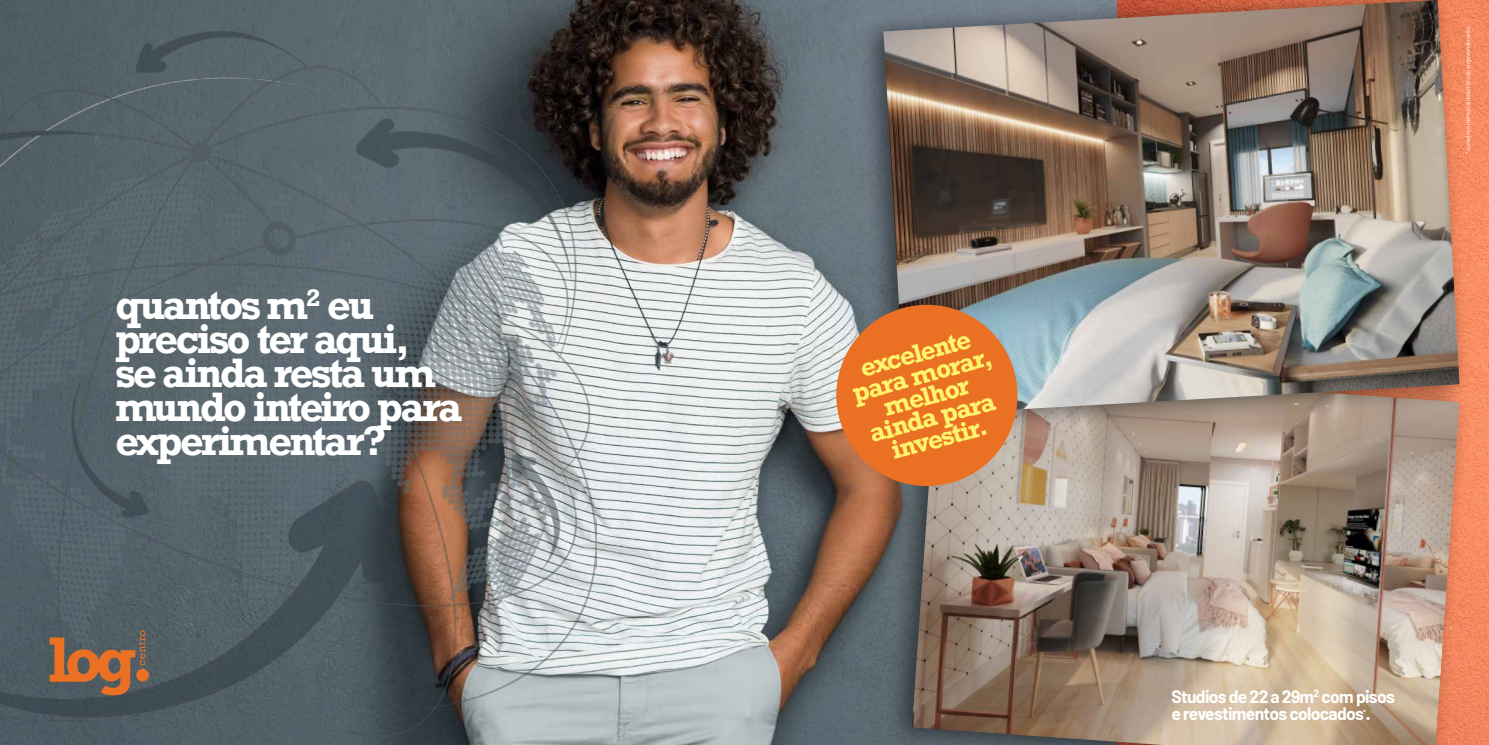
<style>
.page{position:relative;width:1489px;height:745px;background:#fff}
.page>*{position:absolute;margin:0;border:0;box-sizing:border-box;transform-origin:0 0}
.t1{font:700 38.59px/34.1px "Rockwell";letter-spacing:-.06em;color:#fff}
.t2{font:700 24.5px/21.9px "Rockwell";color:#fff56d;text-align:center}
.t3{font:700 17.5px/17.5px "Barlow";letter-spacing:-.04em;color:#fff}
.t4{font:700 7px "Barlow";color:#fff}
.t5{font:6.12px "Barlow";letter-spacing:-.04em;color:#fff}
</style>
<div class="page">
<img style="left:1470px;top:0;width:18px;height:744px">
<img style="left:0;top:0;width:883px;height:744px">
<img style="left:0;top:32px;width:596px;height:712px">
<div style="left:883px;top:348px;width:588px;height:396px;background:#000;opacity:.5"></div>
<img style="left:911px;top:438px;width:548px;height:306px">
<div style="left:855px;top:0;width:615px;height:438px;background:#000;opacity:.5"></div>
<img style="left:883px;top:0;width:576px;height:415px">
<div style="left:836px;top:304px;width:181px;height:182px;background:#ea7024;border-radius:50%"></div>
<svg style="left:50px;top:630px;width:99px;height:64px;background:#8a634b"></svg>
<p class="t1" style="left:115px;top:287px;width:349px">quantos m<sup>2</sup> eu preciso ter aqui,<br>se ainda resta um mundo inteiro para experimentar?</p>
<p class="t2" style="left:844px;top:360px;width:145px;rotate:-15deg">excelente para morar, melhor ainda para investir.</p>
<p class="t5" style="left:1464px;top:153px;width:130px;rotate:-90deg">*consulte o memorial descritivo do empreendimento.</p>
<p class="t3" style="left:1171px;top:687px;width:225px">Studios de 22 a 29m<sup>2</sup> com pisos e revestimentos colocados.</p>
<p class="t4" style="left:1362px;top:707px;width:4px">*</p>
</div>
